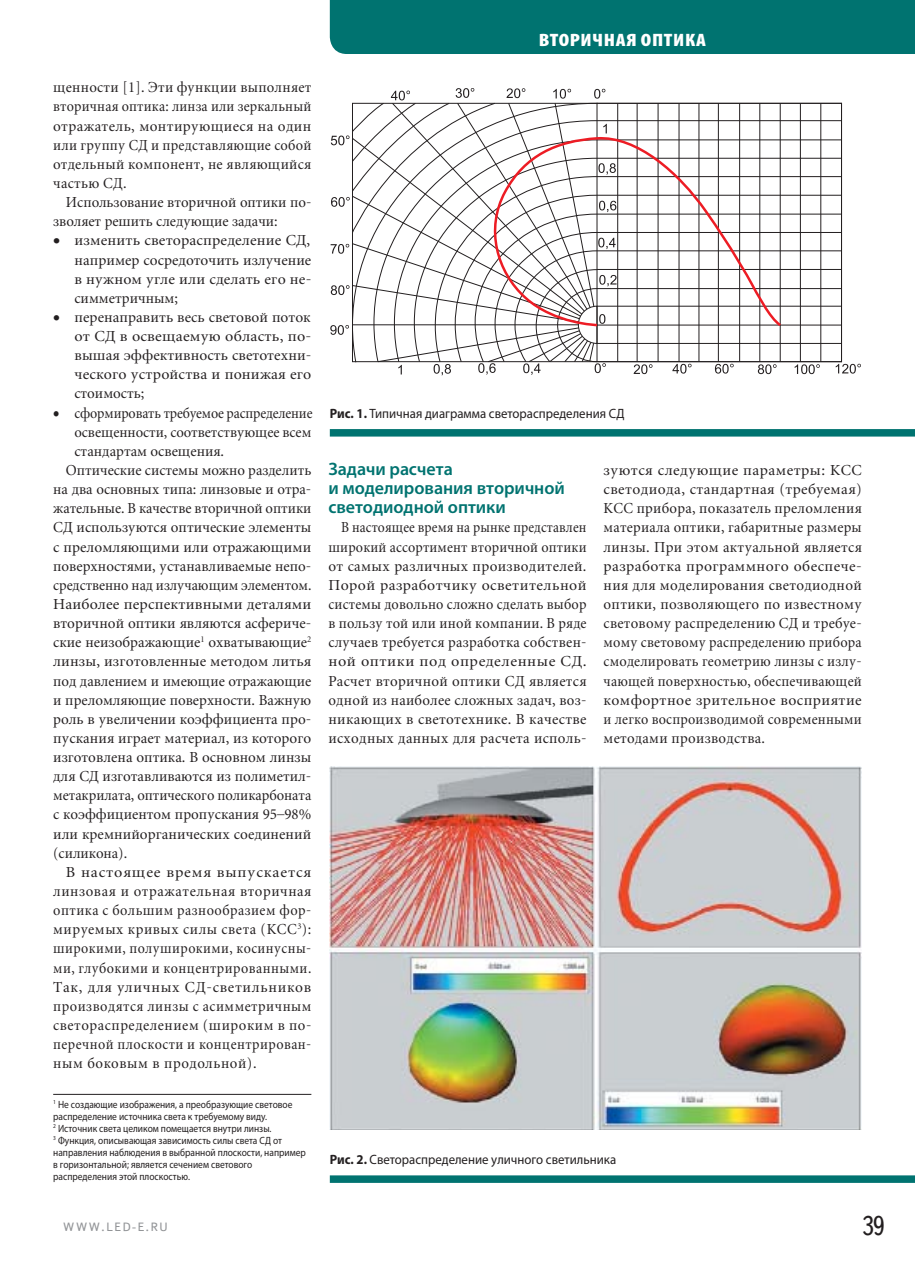
<style>
.page{position:relative;width:915px;height:1263px;background:#fff}
.page>*{position:absolute;margin:0;border:0;box-sizing:border-box;transform-origin:0 0}
.t1{font:27px "Text Book C";color:#231f20;scale:.9 1}
.t2{font:600 18px/19.2px "Myriad Pro";letter-spacing:-.005em;color:#007370}
.t3{font:900 condensed 18px "Myriad Pro";letter-spacing:.03em;color:#fff;scale:1.17 1}
.t4{font:15px/19.2px "Miniature";letter-spacing:.005em;color:#231f20;text-align:justify}
.t5{font:15px/19.2px "Miniature";letter-spacing:.005em;color:#231f20;text-align:justify;scale:.88 1}
.t6{font:15px/19.2px "Miniature";letter-spacing:.005em;color:#231f20;text-align:justify;scale:.96 1}
.t7{font:15px "Miniature";letter-spacing:.04em;color:#231f20;scale:.96 1}
.t8{font:15px "Miniature";letter-spacing:.035em;color:#231f20;scale:.91 1}
.t9{font:15px "Miniature";letter-spacing:.005em;color:#231f20;scale:.94 1}
.t10{font:15px "Miniature";letter-spacing:.005em;color:#231f20;scale:.95 1}
.t11{font:15px "Miniature";letter-spacing:.035em;color:#231f20;scale:.93 1}
.t12{font:15px "Miniature";letter-spacing:.005em;color:#231f20;scale:.91 1}
.t13{font:15px "Miniature";letter-spacing:.045em;color:#231f20}
.t14{font:15px "Miniature";letter-spacing:.055em;color:#231f20;scale:1.05 1}
.t15{font:13.5px "Myriad Pro";color:#231f20;scale:.95 1}
.t16{font:12px "Text Book C";letter-spacing:.13em;color:#939598}
.t17{font:10.5px/12px "Myriad Pro";color:#231f20;scale:.9 1}
.s1{font-weight:700}
</style>
<div class="page">
<div style="left:330px;top:0;width:584px;height:54px;background:#007370"></div>
<div style="left:596px;top:103px;width:245px;height:259px;border:1px solid #231f20"></div>
<hr style="left:617px;top:103px;width:1px;height:259px;background:#231f20">
<hr style="left:636px;top:103px;width:1px;height:259px;background:#231f20">
<hr style="left:657px;top:103px;width:1px;height:259px;background:#231f20">
<hr style="left:678px;top:103px;width:1px;height:259px;background:#231f20">
<hr style="left:698px;top:103px;width:1px;height:259px;background:#231f20">
<hr style="left:717px;top:103px;width:1px;height:259px;background:#231f20">
<hr style="left:739px;top:103px;width:1px;height:259px;background:#231f20">
<hr style="left:759px;top:103px;width:1px;height:259px;background:#231f20">
<hr style="left:779px;top:103px;width:1px;height:259px;background:#231f20">
<hr style="left:799px;top:103px;width:1px;height:259px;background:#231f20">
<hr style="left:820px;top:103px;width:1px;height:259px;background:#231f20">
<hr style="left:596px;top:343px;width:245px;height:1px;background:#231f20">
<hr style="left:596px;top:325px;width:245px;height:1px;background:#231f20">
<hr style="left:596px;top:306px;width:245px;height:1px;background:#231f20">
<hr style="left:596px;top:288px;width:245px;height:1px;background:#231f20">
<hr style="left:596px;top:269px;width:245px;height:1px;background:#231f20">
<hr style="left:596px;top:250px;width:245px;height:1px;background:#231f20">
<hr style="left:596px;top:232px;width:245px;height:1px;background:#231f20">
<hr style="left:596px;top:214px;width:245px;height:1px;background:#231f20">
<hr style="left:596px;top:195px;width:245px;height:1px;background:#231f20">
<hr style="left:596px;top:176px;width:245px;height:1px;background:#231f20">
<hr style="left:596px;top:158px;width:245px;height:1px;background:#231f20">
<hr style="left:596px;top:139px;width:245px;height:1px;background:#231f20">
<hr style="left:596px;top:120px;width:245px;height:1px;background:#231f20">
<svg style="left:616px;top:133px;width:167px;height:195px"></svg>
<svg style="left:633px;top:364px;width:19px;height:10px"></svg>
<svg style="left:672px;top:364px;width:19px;height:10px"></svg>
<svg style="left:714px;top:364px;width:19px;height:10px"></svg>
<svg style="left:757px;top:364px;width:19px;height:10px"></svg>
<svg style="left:794px;top:364px;width:25px;height:10px"></svg>
<svg style="left:835px;top:364px;width:25px;height:10px"></svg>
<svg style="left:330px;top:88px;width:286px;height:287px"></svg>
<img style="left:330px;top:766px;width:531px;height:364px">
<div style="left:330px;top:429px;width:584px;height:8px;background:#007370"></div>
<div style="left:330px;top:1175px;width:584px;height:8px;background:#007370"></div>
<hr style="left:53px;top:1094px;width:258px;height:1px;background:#231f20">
<p class="t6" style="left:53px;top:79px;width:270px">щенности [1]. Эти функции выполняет вторичная оптика: линза или зеркальный отражатель, монтирующиеся на один или группу СД и представляющие собой отдельный компонент, не являющийся частью СД.</p>
<p class="t6" style="left:53px;top:194px;width:270px;text-indent:13px">Использование вторичной оптики по&shy;зволяет решить следующие задачи:</p>
<p class="t4" style="left:74px;top:232px;width:238px;text-indent:-21px">• изменить светораспределение СД, например сосредоточить излучение в нужном угле или сделать его не&shy;симметричным;</p>
<p class="t4" style="left:74px;top:309px;width:238px;text-indent:-21px">• перенаправить весь световой поток от СД в освещаемую область, по&shy;вышая эффективность светотехни&shy;ческого устройства и понижая его стоимость;</p>
<p class="t12" style="left:53px;top:407px;width:286px">• сформировать требуемое распределение</p>
<p class="t10" style="left:74px;top:426px;width:251px">освещенности, соответствующее всем</p>
<p class="t4" style="left:74px;top:443px;width:151px">стандартам освещения.</p>
<p class="t6" style="left:66px;top:462px;width:257px">Оптические системы можно разделить</p>
<p class="t6" style="left:53px;top:481px;width:270px">на два основных типа: линзовые и отра-</p>
<p class="t10" style="left:53px;top:503px;width:273px">жательные. В качестве вторичной оптики</p>
<p class="t4" style="left:53px;top:519px;width:259px">СД используются оптические элементы</p>
<p class="t4" style="left:53px;top:538px;width:259px">с преломляющими или отражающими</p>
<p class="t4" style="left:53px;top:558px;width:259px">поверхностями, устанавливаемые непо-</p>
<p class="t9" style="left:53px;top:579px;width:276px">средственно над излучающим элементом.</p>
<p class="t4" style="left:53px;top:596px;width:259px">Наиболее перспективными деталями</p>
<p class="t4" style="left:53px;top:615px;width:259px">вторичной оптики являются асфериче-</p>
<p class="t4" style="left:53px;top:634px;width:259px">ские неизображающие<sup>1</sup> охватывающие<sup>2</sup></p>
<p class="t4" style="left:53px;top:653px;width:259px">линзы, изготовленные методом литья</p>
<p class="t6" style="left:53px;top:672px;width:270px">под давлением и имеющие отражающие</p>
<p class="t4" style="left:53px;top:691px;width:259px">и преломляющие поверхности. Важную</p>
<p class="t4" style="left:53px;top:711px;width:259px">роль в увеличении коэффициента про-</p>
<p class="t4" style="left:53px;top:730px;width:259px">пускания играет материал, из которого</p>
<p class="t4" style="left:53px;top:749px;width:259px">изготовлена оптика. В основном линзы</p>
<p class="t4" style="left:53px;top:768px;width:259px">для СД изготавливаются из полиметил-</p>
<p class="t9" style="left:53px;top:790px;width:276px">метакрилата, оптического поликарбоната</p>
<p class="t4" style="left:53px;top:806px;width:259px">с коэффициентом пропускания 95–98%</p>
<p class="t4" style="left:53px;top:825px;width:259px">или кремнийорганических соединений</p>
<p class="t6" style="left:53px;top:845px;width:79px">(силикона).</p>
<p class="t14" style="left:66px;top:866px;width:235px">В настоящее время выпускается</p>
<p class="t7" style="left:53px;top:885px;width:270px">линзовая и отражательная вторичная</p>
<p class="t11" style="left:53px;top:904px;width:279px">оптика с большим разнообразием фор-</p>
<p class="t7" style="left:53px;top:923px;width:270px">мируемых кривых силы света (КСС<sup>3</sup>):</p>
<p class="t8" style="left:53px;top:943px;width:285px">широкими, полуширокими, косинусны-</p>
<p class="t8" style="left:53px;top:962px;width:285px">ми, глубокими и концентрированными.</p>
<p class="t13" style="left:53px;top:981px;width:259px">Так, для уличных СД-светильников</p>
<p class="t11" style="left:53px;top:1000px;width:279px">производятся линзы с асимметричным</p>
<p class="t7" style="left:53px;top:1019px;width:270px">светораспределением (широким в по-</p>
<p class="t8" style="left:53px;top:1038px;width:285px">перечной плоскости и концентрирован-</p>
<p class="t7" style="left:53px;top:1057px;width:213px">ным боковым в продольной).</p>
<p class="t17" style="left:53px;top:1098px;width:282px"><sup>1</sup> Не создающие изображения, а преобразующие световое распределение источника света к требуемому виду.<br><sup>2</sup> Источник света целиком помещается внутри линзы.<br><sup>3</sup> Функция, описывающая зависимость силы света СД от направления наблюдения в выбранной плоскости, например в горизонтальной; является сечением светового распределения этой плоскостью.</p>
<p class="t3" style="left:538px;top:29px;width:145px">ВТОРИЧНАЯ ОПТИКА</p>
<p class="t15" style="left:330px;top:405px;width:312px"><span class="s1">Рис. 1.</span> Типичная диаграмма светораспределения СД</p>
<p class="t2" style="left:328px;top:459px;width:238px">Задачи расчета<br>и моделирования вторичной светодиодной оптики</p>
<p class="t5" style="left:328px;top:519px;width:295px;text-indent:13px">В настоящее время на рынке представлен широкий ассортимент вторичной оптики от самых различных производителей.<br>Порой разработчику осветительной системы довольно сложно сделать выбор в пользу той или иной компании. В ряде случаев требуется разработка собствен&shy;ной оптики под определенные СД.<br>Расчет вторичной оптики СД является одной из наиболее сложных задач, воз&shy;никающих в светотехнике. В качестве исходных данных для расчета исполь-</p>
<p class="t4" style="left:603px;top:462px;width:260px">зуются следующие параметры: КСС светодиода, стандартная (требуемая)<br>КСС прибора, показатель преломления материала оптики, габаритные размеры линзы. При этом актуальной является разработка программного обеспече&shy;ния для моделирования светодиодной оптики, позволяющего по известному световому распределению СД и требуе&shy;мому световому распределению прибора смоделировать геометрию линзы с излу&shy;чающей поверхностью, обеспечивающей комфортное зрительное восприятие и легко воспроизводимой современными методами производства.</p>
<p class="t15" style="left:330px;top:1151px;width:303px"><span class="s1">Рис. 2.</span> Светораспределение уличного светильника</p>
<p class="t16" style="left:63px;top:1220px;width:106px">WWW.LED-E.RU</p>
<h1 class="t1" style="left:861px;top:1211px;width:27px">39</h1>
</div>
